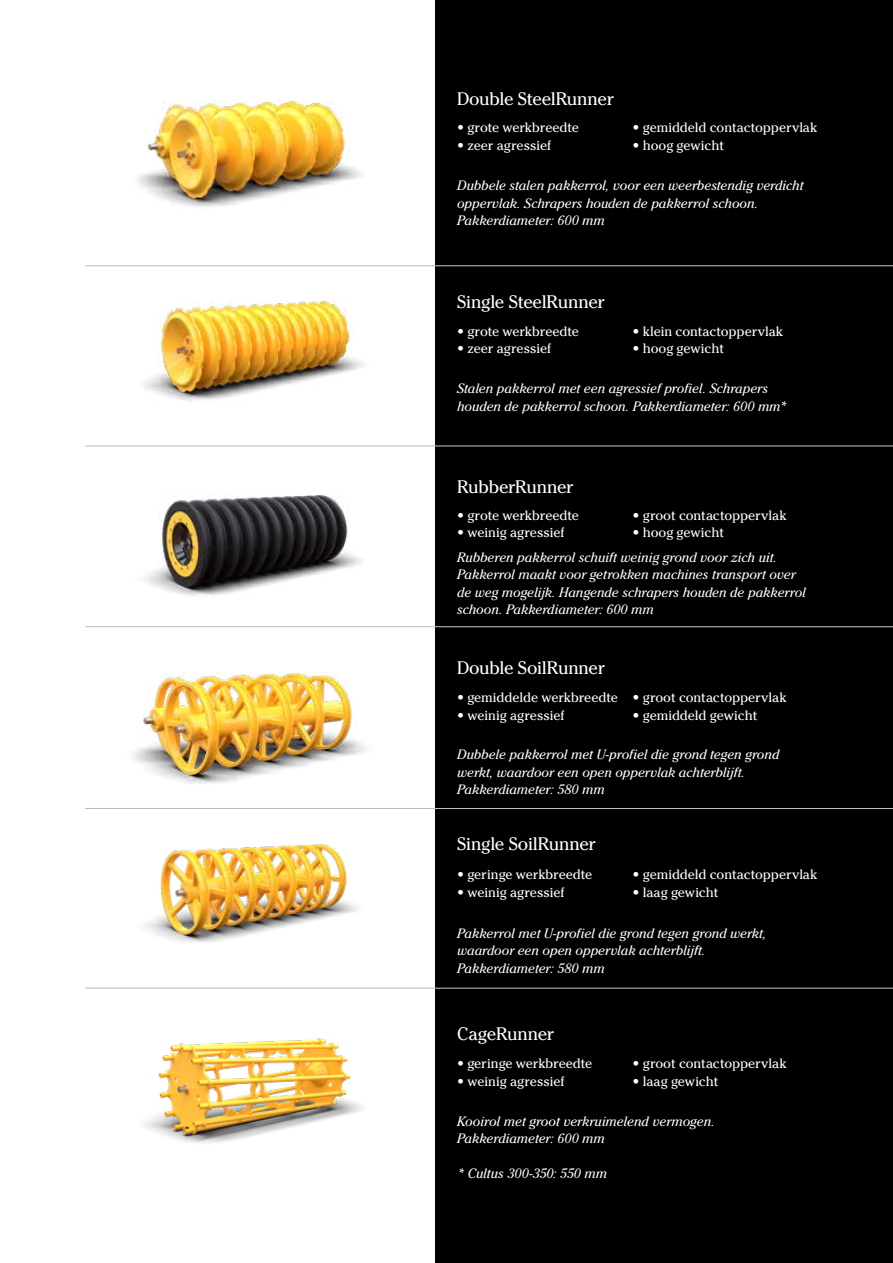
<style>
.page{position:relative;width:893px;height:1263px;background:#fff}
.page>*{position:absolute;margin:0;border:0;box-sizing:border-box;transform-origin:0 0}
.t1{font:18px "Cheltenham EC";letter-spacing:-.015em;color:#fff}
.t2{font:italic 13.5px/17.5px "Cheltenham EC";letter-spacing:-.005em;color:#fff}
.t3{font:13.5px "Cheltenham EC";letter-spacing:-.005em;color:#fff}
</style>
<div class="page">
<img style="left:144px;top:1038px;width:219px;height:105px">
<img style="left:144px;top:844px;width:214px;height:98px">
<img style="left:136px;top:100px;width:225px;height:107px">
<img style="left:133px;top:672px;width:234px;height:112px">
<img style="left:143px;top:300px;width:221px;height:101px">
<img style="left:143px;top:495px;width:219px;height:101px">
<div style="left:436px;top:0;width:457px;height:1263px;background:#000"></div>
<hr style="left:85px;top:626px;width:808px;height:1px;background:#bbbdbd">
<hr style="left:85px;top:808px;width:808px;height:1px;background:#bbbdbd">
<hr style="left:85px;top:988px;width:808px;height:1px;background:#bbbdbd">
<hr style="left:85px;top:265px;width:808px;height:1px;background:#bbbdbd">
<hr style="left:85px;top:445px;width:808px;height:1px;background:#bbbdbd">
<h1 class="t1" style="left:457px;top:88px;width:159px">Double SteelRunner</h1>
<p class="t3" style="left:457px;top:119px;width:123px">• grote werkbreedte</p>
<p class="t3" style="left:632px;top:119px;width:186px">• gemiddeld contactoppervlak</p>
<p class="t3" style="left:457px;top:137px;width:96px">• zeer agressief</p>
<p class="t3" style="left:632px;top:137px;width:93px">• hoog gewicht</p>
<p class="t2" style="left:457px;top:177px;width:348px">Dubbele stalen pakkerrol, voor een weerbestendig verdicht oppervlak. Schrapers houden de pakkerrol schoon.<br>Pakkerdiameter: 600 mm</p>
<h1 class="t1" style="left:457px;top:291px;width:149px">Single SteelRunner</h1>
<p class="t3" style="left:457px;top:323px;width:123px">• grote werkbreedte</p>
<p class="t3" style="left:632px;top:323px;width:152px">• klein contactoppervlak</p>
<p class="t3" style="left:457px;top:341px;width:96px">• zeer agressief</p>
<p class="t3" style="left:632px;top:341px;width:93px">• hoog gewicht</p>
<p class="t2" style="left:457px;top:380px;width:331px">Stalen pakkerrol met een agressief profiel. Schrapers houden de pakkerrol schoon. Pakkerdiameter: 600 mm*</p>
<h1 class="t1" style="left:457px;top:476px;width:118px">RubberRunner</h1>
<p class="t3" style="left:457px;top:507px;width:123px">• grote werkbreedte</p>
<p class="t3" style="left:632px;top:507px;width:155px">• groot contactoppervlak</p>
<p class="t3" style="left:457px;top:524px;width:109px">• weinig agressief</p>
<p class="t3" style="left:632px;top:524px;width:93px">• hoog gewicht</p>
<p class="t2" style="left:457px;top:548px;width:350px">Rubberen pakkerrol schuift weinig grond voor zich uit.<br>Pakkerrol maakt voor getrokken machines transport over de weg mogelijk. Hangende schrapers houden de pakkerrol schoon. Pakkerdiameter: 600 mm</p>
<h1 class="t1" style="left:457px;top:657px;width:150px">Double SoilRunner</h1>
<p class="t3" style="left:457px;top:689px;width:331px">• gemiddelde werkbreedte • groot contactoppervlak</p>
<p class="t3" style="left:457px;top:707px;width:109px">• weinig agressief</p>
<p class="t3" style="left:632px;top:707px;width:127px">• gemiddeld gewicht</p>
<p class="t2" style="left:457px;top:746px;width:324px">Dubbele pakkerrol met U-profiel die grond tegen grond werkt, waardoor een open oppervlak achterblijft.<br>Pakkerdiameter: 580 mm</p>
<h1 class="t1" style="left:457px;top:833px;width:140px">Single SoilRunner</h1>
<p class="t3" style="left:457px;top:866px;width:137px">• geringe werkbreedte</p>
<p class="t3" style="left:632px;top:866px;width:186px">• gemiddeld contactoppervlak</p>
<p class="t3" style="left:457px;top:884px;width:109px">• weinig agressief</p>
<p class="t3" style="left:632px;top:884px;width:88px">• laag gewicht</p>
<p class="t2" style="left:457px;top:924px;width:311px">Pakkerrol met U-profiel die grond tegen grond werkt, waardoor een open oppervlak achterblijft.<br>Pakkerdiameter: 580 mm</p>
<h1 class="t1" style="left:457px;top:1022px;width:99px">CageRunner</h1>
<p class="t3" style="left:457px;top:1055px;width:137px">• geringe werkbreedte</p>
<p class="t3" style="left:632px;top:1055px;width:155px">• groot contactoppervlak</p>
<p class="t3" style="left:457px;top:1073px;width:109px">• weinig agressief</p>
<p class="t3" style="left:632px;top:1073px;width:88px">• laag gewicht</p>
<p class="t2" style="left:457px;top:1112px;width:259px">Kooirol met groot verkruimelend vermogen.<br>Pakkerdiameter: 600 mm</p>
<p class="t2" style="left:457px;top:1165px;width:151px">* Cultus 300-350: 550 mm</p>
</div>
